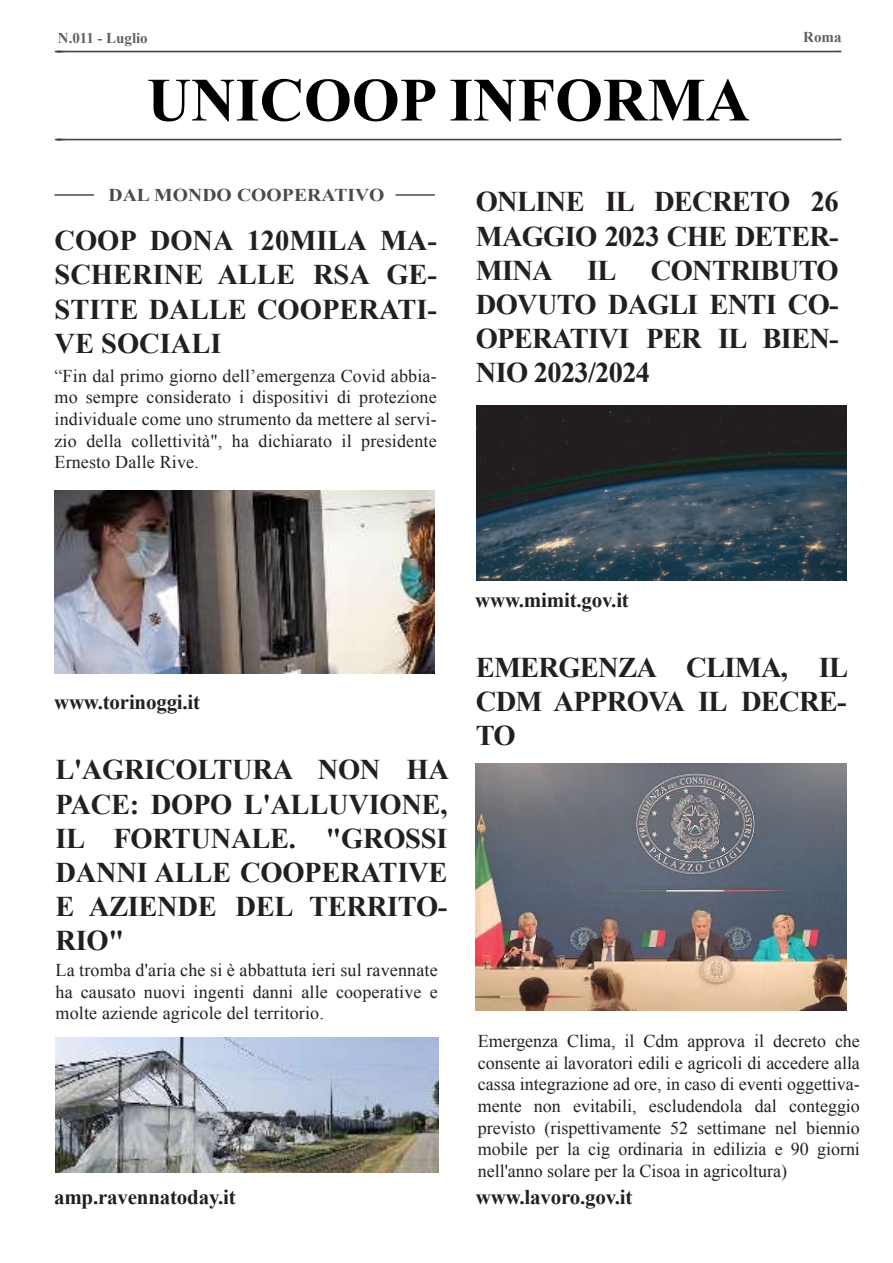
<style>
.page{position:relative;width:893px;height:1263px;background:#fff}
.page>*{position:absolute;margin:0;border:0;box-sizing:border-box;transform-origin:0 0}
.t1{font:700 61.5px "Times New Roman";color:#000001}
.t2{font:700 28.5px/34.2px "Times New Roman";letter-spacing:-.01em;color:#231f20;text-align:justify}
.t3{font:700 21px "Times New Roman";letter-spacing:-.01em;color:#231f20}
.t4{font:18px/21.6px "Times New Roman";letter-spacing:.01em;color:#231f20;text-align:justify}
.t5{font:700 18px "Times New Roman";letter-spacing:.005em;color:#484b4d;scale:1.09 1}
.t6{font:700 15px "Times New Roman";letter-spacing:-.005em;color:#5f6162}
</style>
<div class="page">
<svg style="left:54px;top:138px;width:788px;height:3px;background:#9e9892"></svg>
<svg style="left:54px;top:50px;width:788px;height:3px;background:#9e9991"></svg>
<hr style="left:55px;top:194px;width:39px;height:2px;background:#484b4d">
<hr style="left:395px;top:194px;width:40px;height:2px;background:#484b4d">
<img style="left:56px;top:1037px;width:382px;height:136px">
<img style="left:55px;top:490px;width:380px;height:183px">
<img style="left:476px;top:406px;width:370px;height:174px">
<img style="left:475px;top:763px;width:372px;height:248px">
<p class="t6" style="left:58px;top:28px;width:91px">N.011 - Luglio</p>
<h1 class="t1" style="left:147px;top:57px;width:604px">UNICOOP INFORMA</h1>
<p class="t6" style="left:803px;top:26px;width:40px">Roma</p>
<p class="t5" style="left:108px;top:182px;width:255px">DAL MONDO COOPERATIVO</p>
<h2 class="t2" style="left:476px;top:184px;width:364px">ONLINE IL DECRETO 26<br>MAGGIO 2023 CHE DETER-MINA IL CONTRIBUTO DOVUTO DAGLI ENTI CO-OPERATIVI PER IL BIEN-NIO 2023/2024</h2>
<h2 class="t2" style="left:55px;top:223px;width:384px">COOP DONA 120MILA MA-SCHERINE ALLE RSA GE-STITE DALLE COOPERATI-VE SOCIALI</h2>
<p class="t4" style="left:55px;top:365px;width:384px">“Fin dal primo giorno dell’emergenza Covid abbia&shy;mo sempre considerato i dispositivi di protezione individuale come uno strumento da mettere al servi&shy;zio della collettività", ha dichiarato il presidente Ernesto Dalle Rive.</p>
<p class="t3" style="left:54px;top:687px;width:148px">www.torinoggi.it</p>
<h2 class="t2" style="left:56px;top:752px;width:395px">L'AGRICOLTURA NON HA PACE: DOPO L'ALLUVIONE, IL FORTUNALE. "GROSSI DANNI ALLE COOPERATIVE E AZIENDE DEL TERRITO-RIO"</h2>
<p class="t4" style="left:56px;top:959px;width:384px">La tromba d'aria che si è abbattuta ieri sul ravennate ha causato nuovi ingenti danni alle cooperative e molte aziende agricole del territorio.</p>
<p class="t3" style="left:54px;top:1183px;width:183px">amp.ravennatoday.it</p>
<p class="t3" style="left:475px;top:586px;width:155px">www.mimit.gov.it</p>
<h2 class="t2" style="left:476px;top:649px;width:374px">EMERGENZA CLIMA, IL CDM APPROVA IL DECRE-TO</h2>
<p class="t4" style="left:478px;top:1030px;width:384px">Emergenza Clima, il Cdm approva il decreto che consente ai lavoratori edili e agricoli di accedere alla cassa integrazione ad ore, in caso di eventi oggettiva&shy;mente non evitabili, escludendola dal conteggio previsto (rispettivamente 52 settimane nel biennio mobile per la cig ordinaria in edilizia e 90 giorni nell'anno solare per la Cisoa in agricoltura)</p>
<p class="t3" style="left:476px;top:1183px;width:158px">www.lavoro.gov.it</p>
</div>
